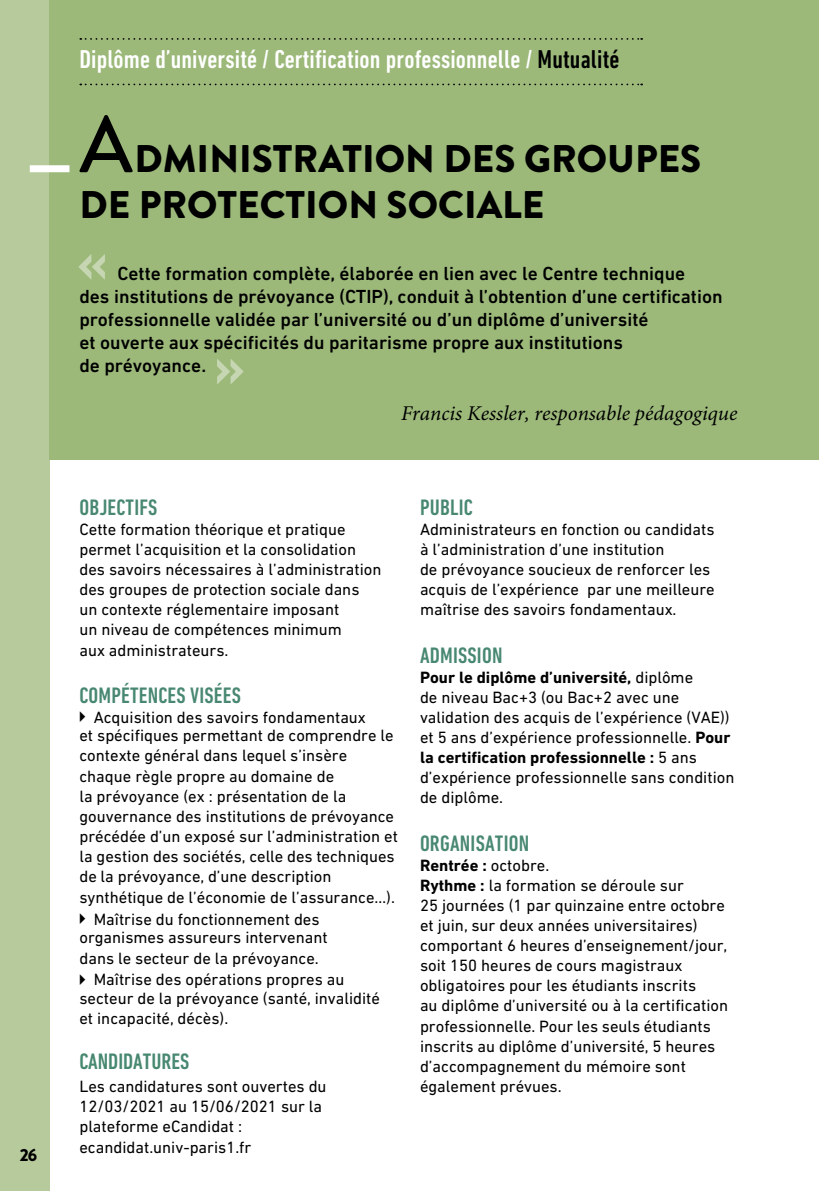
<style>
.page{position:relative;width:819px;height:1191px;background:#fff}
.page>*{position:absolute;margin:0;border:0;box-sizing:border-box;transform-origin:0 0}
.t1{font:700 55.3px "DIN Next LT Pro";color:#c6d6b2}
.t2{font:900 38.5px/46.2px "Brandon Grotesque";color:#000}
.t3{font:500 condensed 26.25px "DIN Next LT Pro";letter-spacing:.005em;color:#fff}
.t4{font:500 condensed 22.75px "DIN Next LT Pro";letter-spacing:.01em;color:#488871}
.t5{font:500 condensed 22.75px "DIN Next LT Pro";color:#478870}
.t6{font:italic 21px "Minion Pro";color:#000}
.t7{font:500 19.25px/23.1px "DIN Next LT Pro";color:#000}
.t8{font:900 17.5px "Brandon Grotesque";color:#000}
.t9{font:16.62px/20.1px "DIN Next LT Pro";color:#000}
.s1{color:#000}
.s2{font-weight:500;font-size:80.5px}
.s3{font-weight:700}
</style>
<div class="page">
<div style="left:0;top:0;width:50px;height:1191px;background:#b6ca9b"></div>
<div style="left:50px;top:0;width:769px;height:459px;background:#9cb97a"></div>
<svg style="left:80px;top:38px;width:562px;height:2px"></svg>
<svg style="left:80px;top:84px;width:562px;height:1px"></svg>
<div style="left:30px;top:165px;width:39px;height:7px;background:#fff"></div>
<p class="t8" style="left:20px;top:1142px;width:19px">26</p>
<h3 class="t3" style="left:79px;top:44px;width:541px">Diplôme d’université / Certification professionnelle / <span class="s1">Mutualité</span></h3>
<h2 class="t2" style="left:79px;top:136px;width:623px"><span class="s2">A</span>DMINISTRATION DES GROUPES<br>DE PROTECTION SOCIALE</h2>
<h1 class="t1" style="left:77px;top:230px;width:33px">«</h1>
<p class="t7" style="left:79px;top:261px;width:644px;text-indent:38px">Cette formation complète, élaborée en lien avec le Centre technique<br>des institutions de prévoyance (CTIP), conduit à l’obtention d’une certification professionnelle validée par l’université ou d’un diplôme d’université<br>et ouverte aux spécificités du paritarisme propre aux institutions<br>de prévoyance.</p>
<h1 class="t1" style="left:214px;top:335px;width:33px">»</h1>
<p class="t6" style="left:401px;top:399px;width:338px">Francis Kessler, responsable pédagogique</p>
<h3 class="t4" style="left:79px;top:494px;width:79px">OBJECTIFS</h3>
<p class="t9" style="left:79px;top:519px;width:303px">Cette formation théorique et pratique permet l’acquisition et la consolidation des savoirs nécessaires à l’administration des groupes de protection sociale dans un contexte réglementaire imposant<br>un niveau de compétences minimum<br>aux administrateurs.</p>
<h3 class="t4" style="left:79px;top:682px;width:163px">COMPÉTENCES VISÉES</h3>
<p class="t9" style="left:79px;top:707px;width:316px;line-height:18.4px;text-indent:14px">Acquisition des savoirs fondamentaux<br>et spécifiques permettant de comprendre le</p>
<p class="t9" style="left:79px;top:745px;width:269px">contexte général dans lequel s’insère</p>
<p class="t9" style="left:79px;top:765px;width:256px">chaque règle propre au domaine de</p>
<p class="t9" style="left:79px;top:786px;width:268px">la prévoyance (ex : présentation de la</p>
<p class="t9" style="left:79px;top:806px;width:316px">gouvernance des institutions de prévoyance</p>
<p class="t9" style="left:79px;top:826px;width:320px">précédée d’un exposé sur l’administration et</p>
<p class="t9" style="left:79px;top:846px;width:317px">la gestion des sociétés, celle des techniques</p>
<p class="t9" style="left:79px;top:866px;width:253px">de la prévoyance, d’une description</p>
<p class="t9" style="left:79px;top:887px;width:317px">synthétique de l’économie de l’assurance…).</p>
<p class="t9" style="left:94px;top:908px;width:227px">Maîtrise du fonctionnement des</p>
<p class="t9" style="left:79px;top:927px;width:250px">organismes assureurs intervenant</p>
<p class="t9" style="left:79px;top:947px;width:241px">dans le secteur de la prévoyance.</p>
<p class="t9" style="left:94px;top:969px;width:252px">Maîtrise des opérations propres au</p>
<p class="t9" style="left:79px;top:988px;width:302px">secteur de la prévoyance (santé, invalidité et incapacité, décès).</p>
<h3 class="t5" style="left:79px;top:1048px;width:111px">CANDIDATURES</h3>
<p class="t9" style="left:79px;top:1076px;width:249px">Les candidatures sont ouvertes du<br>12/03/2021 au 15/06/2021 sur la plateforme eCandidat : ecandidat.univ-paris1.fr</p>
<h3 class="t4" style="left:420px;top:494px;width:54px">PUBLIC</h3>
<p class="t9" style="left:420px;top:519px;width:296px">Administrateurs en fonction ou candidats à l’administration d’une institution<br>de prévoyance soucieux de renforcer les acquis de l’expérience par une meilleure maîtrise des savoirs fondamentaux.</p>
<h3 class="t4" style="left:420px;top:642px;width:84px">ADMISSION</h3>
<p class="t9" style="left:420px;top:667px;width:316px"><span class="s3">Pour le diplôme d’université,</span> diplôme<br>de niveau Bac+3 (ou Bac+2 avec une validation des acquis de l’expérience (VAE)) et 5 ans d’expérience professionnelle. <span class="s3">Pour la certification professionnelle :</span> 5 ans d’expérience professionnelle sans condition de diplôme.</p>
<h3 class="t4" style="left:420px;top:830px;width:111px">ORGANISATION</h3>
<p class="t9" style="left:420px;top:854px;width:310px"><span class="s3">Rentrée :</span> octobre.<br><span class="s3">Rythme :</span> la formation se déroule sur<br>25 journées (1 par quinzaine entre octobre et juin, sur deux années universitaires) comportant 6 heures d’enseignement/jour, soit 150 heures de cours magistraux obligatoires pour les étudiants inscrits<br>au diplôme d’université ou à la certification professionnelle. Pour les seuls étudiants inscrits au diplôme d’université, 5 heures d’accompagnement du mémoire sont également prévues.</p>
</div>
